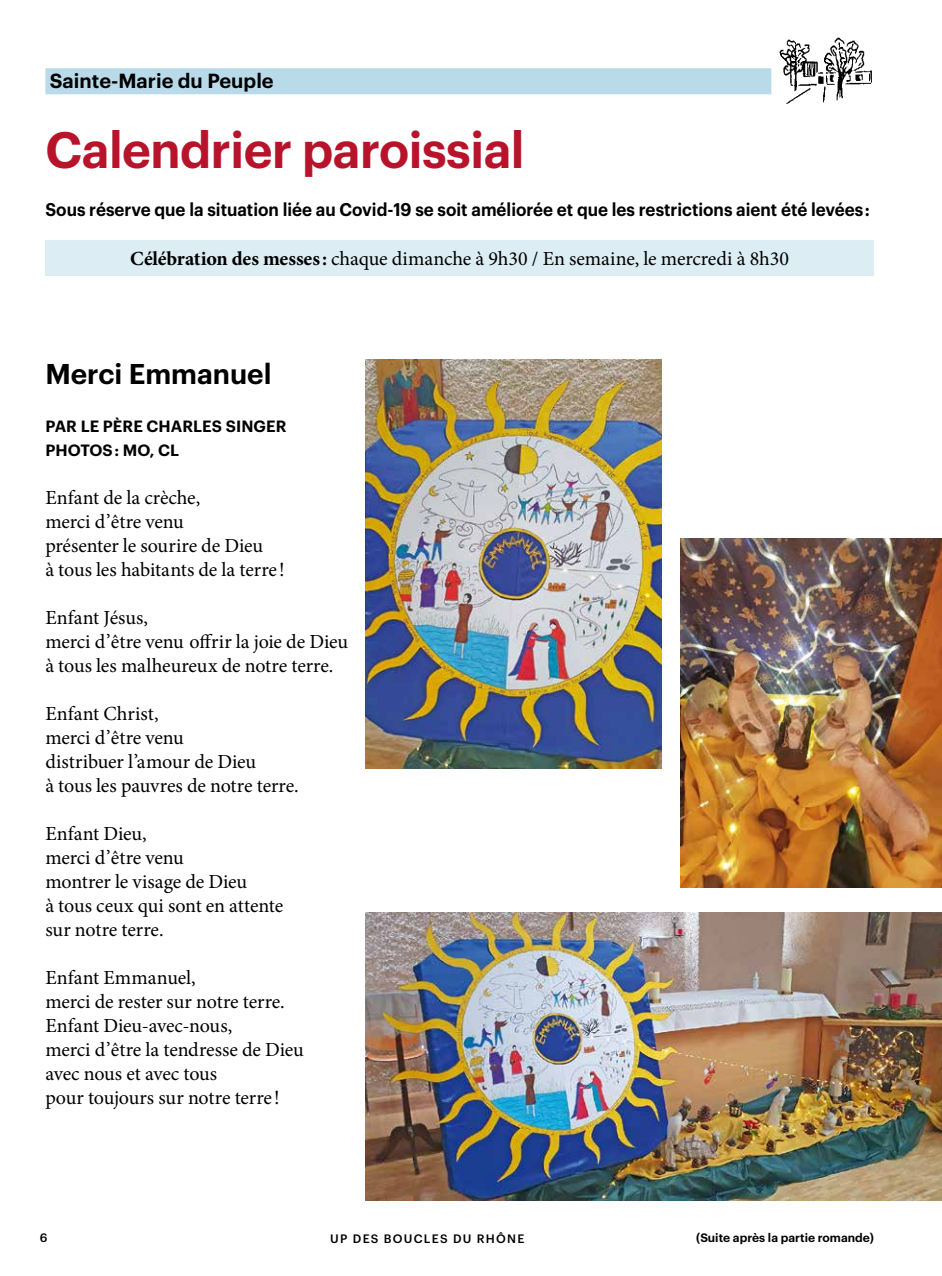
<style>
.page{position:relative;width:942px;height:1276px;background:#fff}
.page>*{position:absolute;margin:0;border:0;box-sizing:border-box;transform-origin:0 0}
.t1{font:600 50px "Graphik";letter-spacing:-.01em;color:#b7142c}
.t2{font:600 28px "Graphik";color:#000}
.t3{font:20px/24px "Minion Pro";letter-spacing:-.01em;color:#000}
.t4{font:600 20px "Graphik";color:#000}
.t5{font:600 18px "Graphik";color:#000;scale:.94 1}
.t6{font:600 16px/24px "Graphik";letter-spacing:.005em;color:#000}
.t7{font:600 12px "Graphik";color:#000}
.t8{font:500 12px "Graphik";letter-spacing:.105em;color:#000}
.s1{font-weight:700}
</style>
<div class="page">
<div style="left:45px;top:68px;width:726px;height:26px;background:#b9dbe9"></div>
<img style="left:779px;top:37px;width:93px;height:67px">
<div style="left:45px;top:240px;width:828px;height:36px;background:#ddedf4"></div>
<img style="left:365px;top:359px;width:296px;height:409px">
<img style="left:680px;top:539px;width:261px;height:348px">
<img style="left:365px;top:912px;width:576px;height:288px">
<p class="t4" style="left:50px;top:66px;width:225px">Sainte-Marie du Peuple</p>
<h1 class="t1" style="left:45px;top:112px;width:480px">Calendrier paroissial</h1>
<p class="t5" style="left:45px;top:196px;width:878px">Sous réserve que la situation liée au Covid-19 se soit améliorée et que les restrictions aient été levées :</p>
<p class="t3" style="left:130px;top:247px;width:660px"><span class="s1">Célébration des messes:</span> chaque dimanche à 9h30 / En semaine, le mercredi à 8h30</p>
<h2 class="t2" style="left:45px;top:352px;width:228px">Merci Emmanuel</h2>
<p class="t6" style="left:45px;top:413px;width:242px">PAR LE PÈRE CHARLES SINGER<br>PHOTOS : MO, CL</p>
<p class="t3" style="left:45px;top:486px;width:240px">Enfant de la crèche,<br>merci d’être venu<br>présenter le sourire de Dieu<br>à tous les habitants de la terre!</p>
<p class="t3" style="left:45px;top:606px;width:304px">Enfant Jésus,<br>merci d’être venu offrir la joie de Dieu à tous les malheureux de notre terre.</p>
<p class="t3" style="left:45px;top:702px;width:255px">Enfant Christ,<br>merci d’être venu<br>distribuer l’amour de Dieu<br>à tous les pauvres de notre terre.</p>
<p class="t3" style="left:45px;top:822px;width:239px">Enfant Dieu,<br>merci d’être venu<br>montrer le visage de Dieu<br>à tous ceux qui sont en attente sur notre terre.</p>
<p class="t3" style="left:45px;top:966px;width:260px">Enfant Emmanuel,<br>merci de rester sur notre terre.<br>Enfant Dieu-avec-nous,<br>merci d’être la tendresse de Dieu avec nous et avec tous<br>pour toujours sur notre terre!</p>
<p class="t8" style="left:40px;top:1228px;width:9px">6</p>
<p class="t8" style="left:330px;top:1229px;width:196px">UP DES BOUCLES DU RHÔNE</p>
<p class="t7" style="left:696px;top:1228px;width:179px">(Suite après la partie romande)</p>
</div>
